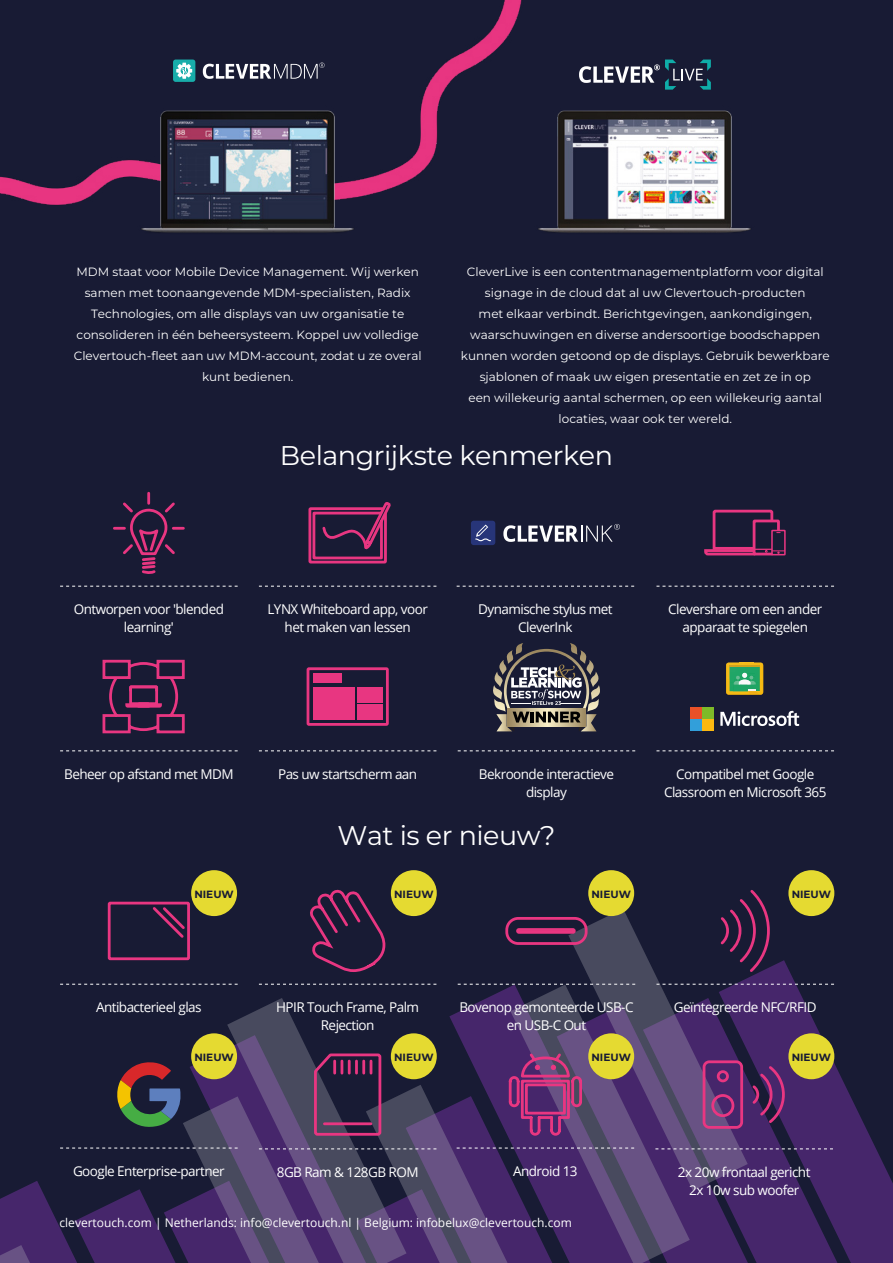
<style>
.page{position:relative;width:893px;height:1263px;background:#181b34}
.page>*{position:absolute;margin:0;border:0;box-sizing:border-box;transform-origin:0 0}
.t1{font:100 27px "Montserrat";letter-spacing:-.015em;color:#fff}
.t2{font:13.5px/18px "Open Sans";letter-spacing:-.04em;color:#fff;text-align:center}
.t3{font:100 12px/21px "Montserrat";color:#fff;text-align:center}
.t4{font:12px "Open Sans";color:#fff}
.t5{font:100 10.5px "Montserrat";color:#181b34}
</style>
<div class="page">
<img style="left:0;top:0;width:522px;height:205px">
<svg style="left:449px;top:984px;width:61px;height:67px;fill:#46266b"></svg>
<svg style="left:748px;top:960px;width:145px;height:303px"></svg>
<svg style="left:568px;top:909px;width:180px;height:142px"></svg>
<svg style="left:510px;top:984px;width:180px;height:67px"></svg>
<svg style="left:227px;top:998px;width:179px;height:53px"></svg>
<svg style="left:60px;top:750px;width:178px;height:1px"></svg>
<svg style="left:60px;top:586px;width:178px;height:1px"></svg>
<svg style="left:259px;top:750px;width:177px;height:1px"></svg>
<svg style="left:259px;top:586px;width:177px;height:1px"></svg>
<svg style="left:656px;top:750px;width:178px;height:1px"></svg>
<svg style="left:656px;top:586px;width:178px;height:1px"></svg>
<svg style="left:458px;top:750px;width:177px;height:1px"></svg>
<svg style="left:457px;top:586px;width:177px;height:1px"></svg>
<div style="left:771px;top:530px;width:15px;height:25px;border:2px solid #e83681"></div>
<svg style="left:704px;top:509px;width:81px;height:47px"></svg>
<svg style="left:503px;top:524px;width:117px;height:18px"></svg>
<div style="left:471px;top:521px;width:24px;height:24px;background:#273579;border-radius:3px"></div>
<svg style="left:475px;top:525px;width:16px;height:16px"></svg>
<svg style="left:493px;top:643px;width:107px;height:88px"></svg>
<svg style="left:308px;top:502px;width:83px;height:62px"></svg>
<svg style="left:113px;top:491px;width:72px;height:83px"></svg>
<div style="left:307px;top:667px;width:82px;height:59px;border:3px solid #e83681"></div>
<div style="left:313px;top:673px;width:29px;height:10px;background:#e83681"></div>
<div style="left:313px;top:687px;width:41px;height:33px;background:#e83681"></div>
<div style="left:357px;top:687px;width:26px;height:15px;background:#e83681"></div>
<div style="left:357px;top:705px;width:26px;height:15px;background:#e83681"></div>
<svg style="left:102px;top:659px;width:83px;height:75px"></svg>
<svg style="left:726px;top:663px;width:38px;height:32px"></svg>
<div style="left:690px;top:707px;width:11px;height:11px;background:#e95127"></div>
<div style="left:702px;top:707px;width:11px;height:11px;background:#7eba28"></div>
<svg style="left:720px;top:711px;width:79px;height:15px"></svg>
<div style="left:690px;top:719px;width:11px;height:11px;background:#329fda"></div>
<div style="left:702px;top:719px;width:11px;height:11px;background:#fbb811"></div>
<svg style="left:60px;top:984px;width:178px;height:1px"></svg>
<svg style="left:259px;top:984px;width:177px;height:1px"></svg>
<svg style="left:656px;top:984px;width:178px;height:1px"></svg>
<svg style="left:458px;top:984px;width:177px;height:1px"></svg>
<svg style="left:718px;top:890px;width:53px;height:84px"></svg>
<svg style="left:505px;top:915px;width:84px;height:31px"></svg>
<svg style="left:310px;top:886px;width:85px;height:86px"></svg>
<div style="left:108px;top:902px;width:82px;height:58px;border:3px solid #e83681"></div>
<svg style="left:150px;top:904px;width:37px;height:36px"></svg>
<svg style="left:0;top:1051px;width:833px;height:212px"></svg>
<svg style="left:579px;top:60px;width:132px;height:30px"></svg>
<img style="left:538px;top:110px;width:213px;height:123px">
<img style="left:137px;top:105px;width:220px;height:128px">
<div style="left:191px;top:870px;width:46px;height:46px;background:#e5da31;border-radius:50%"></div>
<div style="left:191px;top:1033px;width:46px;height:46px;background:#e5da31;border-radius:50%"></div>
<div style="left:391px;top:870px;width:46px;height:46px;background:#e5da31;border-radius:50%"></div>
<div style="left:391px;top:1033px;width:46px;height:46px;background:#e5da31;border-radius:50%"></div>
<div style="left:588px;top:870px;width:46px;height:46px;background:#e5da31;border-radius:50%"></div>
<div style="left:588px;top:1033px;width:46px;height:46px;background:#e5da31;border-radius:50%"></div>
<div style="left:788px;top:870px;width:46px;height:46px;background:#e5da31;border-radius:50%"></div>
<div style="left:788px;top:1033px;width:46px;height:46px;background:#e5da31;border-radius:50%"></div>
<div style="left:173px;top:60px;width:22px;height:22px;background:#18adaa;border-radius:3px"></div>
<svg style="left:176px;top:63px;width:16px;height:16px"></svg>
<svg style="left:203px;top:63px;width:122px;height:16px"></svg>
<p class="t3" style="left:74px;top:261px;width:349px">MDM staat voor Mobile Device Management. Wij werken samen met toonaangevende MDM-specialisten, Radix Technologies, om alle displays van uw organisatie te consolideren in één beheersysteem. Koppel uw volledige Clevertouch-fleet aan uw MDM-account, zodat u ze overal kunt bedienen.</p>
<p class="t3" style="left:461px;top:261px;width:370px">CleverLive is een contentmanagementplatform voor digital signage in de cloud dat al uw Clevertouch-producten<br>met elkaar verbindt. Berichtgevingen, aankondigingen, waarschuwingen en diverse andersoortige boodschappen kunnen worden getoond op de displays. Gebruik bewerkbare sjablonen of maak uw eigen presentatie en zet ze in op<br>een willekeurig aantal schermen, op een willekeurig aantal locaties, waar ook ter wereld.</p>
<h1 class="t1" style="left:280px;top:438px;width:335px">Belangrijkste kenmerken</h1>
<p class="t2" style="left:74px;top:600px;width:152px">Ontworpen voor 'blended learning'</p>
<p class="t2" style="left:268px;top:600px;width:162px">LYNX Whiteboard app, voor het maken van lessen</p>
<p class="t2" style="left:478px;top:600px;width:136px">Dynamische stylus met<br>CleverInk</p>
<p class="t2" style="left:668px;top:600px;width:156px">Clevershare om een ander apparaat te spiegelen</p>
<p class="t2" style="left:64px;top:764px;width:171px">Beheer op afstand met MDM</p>
<p class="t2" style="left:278px;top:764px;width:141px">Pas uw startscherm aan</p>
<p class="t2" style="left:479px;top:764px;width:137px">Bekroonde interactieve display</p>
<p class="t2" style="left:664px;top:764px;width:164px">Compatibel met Google<br>Classroom en Microsoft 365</p>
<h1 class="t1" style="left:338px;top:818px;width:219px">Wat is er nieuw?</h1>
<p class="t5" style="left:194px;top:887px;width:41px">NIEUW</p>
<p class="t5" style="left:394px;top:887px;width:41px">NIEUW</p>
<p class="t5" style="left:591px;top:887px;width:41px">NIEUW</p>
<p class="t5" style="left:792px;top:887px;width:41px">NIEUW</p>
<p class="t2" style="left:96px;top:998px;width:107px">Antibacterieel glas</p>
<p class="t2" style="left:276px;top:998px;width:145px">HPIR Touch Frame, Palm<br>Rejection</p>
<p class="t2" style="left:459px;top:998px;width:176px">Bovenop gemonteerde USB-C en USB-C Out</p>
<p class="t2" style="left:674px;top:998px;width:144px">Geïntegreerde NFC/RFID</p>
<p class="t5" style="left:194px;top:1051px;width:41px">NIEUW</p>
<p class="t5" style="left:394px;top:1051px;width:41px">NIEUW</p>
<p class="t5" style="left:591px;top:1051px;width:41px">NIEUW</p>
<p class="t5" style="left:792px;top:1051px;width:41px">NIEUW</p>
<p class="t2" style="left:73px;top:1162px;width:153px">Google Enterprise-partner</p>
<p class="t2" style="left:277px;top:1162px;width:143px">8GB Ram &amp; 128GB ROM</p>
<p class="t2" style="left:513px;top:1162px;width:66px">Android 13</p>
<p class="t2" style="left:678px;top:1162px;width:134px">2x 20w frontaal gericht<br>2x 10w sub woofer</p>
<p class="t4" style="left:60px;top:1214px;width:514px">clevertouch.com | Netherlands: info@clevertouch.nl | Belgium: infobelux@clevertouch.com</p>
</div>
